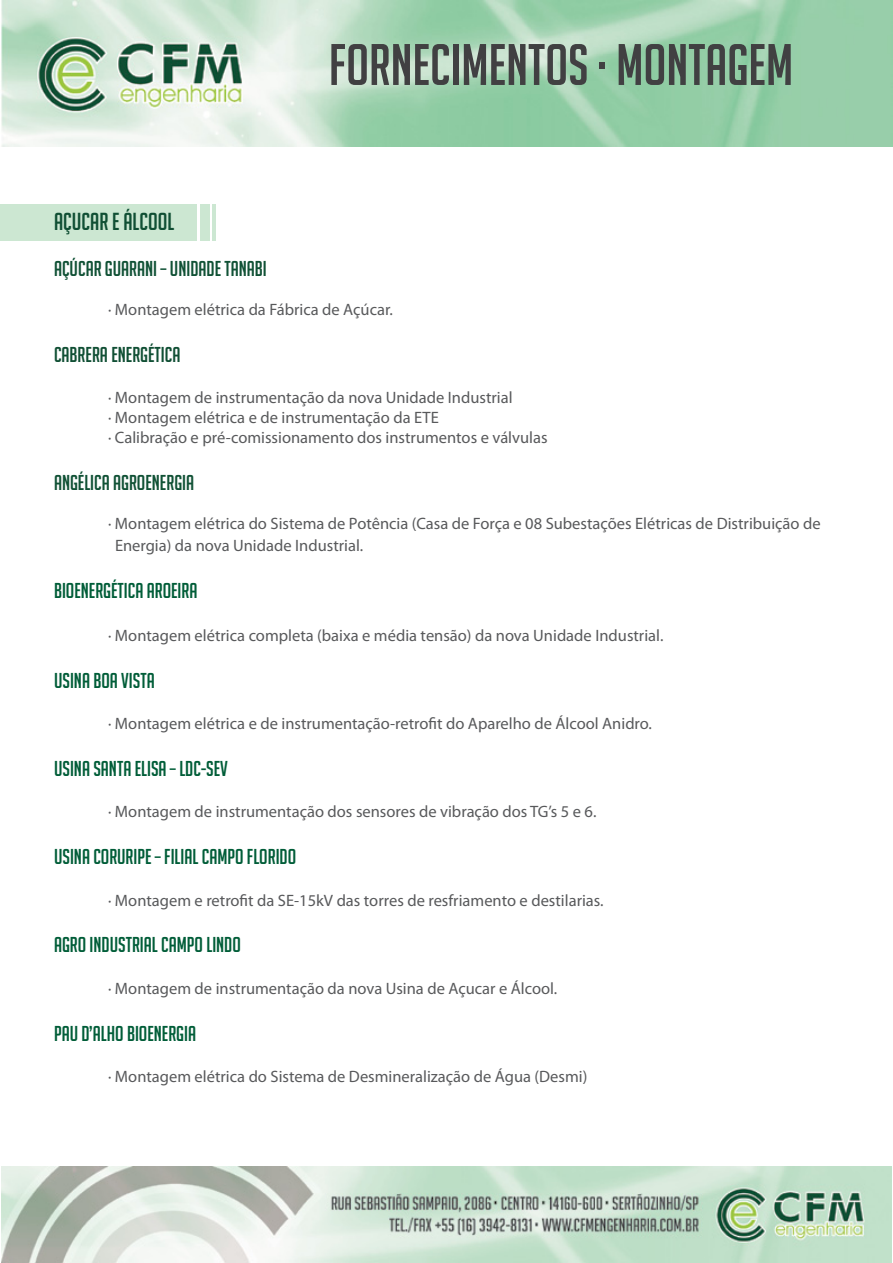
<style>
.page{position:relative;width:893px;height:1263px;background:#fff}
.page>*{position:absolute;margin:0;border:0;box-sizing:border-box;transform-origin:0 0}
.t1{font:57px "Big Noodle Titling";color:#414042}
.t2{font:24px "Big Noodle Titling";color:#104f34}
.t3{font:21px "Big Noodle Titling";color:#005d38}
.t4{font:21px "Big Noodle Titling";color:#105135}
.t5{font:21px "Big Noodle Titling";color:#104f34}
.t6{font:16.5px/19.8px "Myriad Pro";color:#58595b}
</style>
<div class="page">
<div style="left:0;top:204px;width:197px;height:36px;background:#cce7d2"></div>
<div style="left:200px;top:204px;width:9px;height:36px;background:#cce7d2"></div>
<hr style="left:213px;top:204px;width:3px;height:36px;background:#cce7d2">
<img style="left:1px;top:0;width:892px;height:147px">
<img style="left:1px;top:1166px;width:891px;height:96px">
<h1 class="t1" style="left:329px;top:34px;width:466px">FORNECIMENTOS · MONTAGEM</h1>
<h2 class="t2" style="left:54px;top:209px;width:122px">AÇUCAR E ÁLCOOL</h2>
<p class="t4" style="left:54px;top:257px;width:214px">AÇÚCAR GUARANI – UNIDADE TANABI</p>
<p class="t6" style="left:108px;top:299px;width:286px">· Montagem elétrica da Fábrica de Açúcar.</p>
<p class="t5" style="left:54px;top:343px;width:128px">CABRERA ENERGÉTICA</p>
<p class="t6" style="left:108px;top:388px;width:441px">· Montagem de instrumentação da nova Unidade Industrial<br>· Montagem elétrica e de instrumentação da ETE<br>· Calibração e pré-comissionamento dos instrumentos e válvulas</p>
<p class="t4" style="left:54px;top:471px;width:142px">ANGÉLICA AGROENERGIA</p>
<p class="t6" style="left:115px;top:513px;width:707px;line-height:21.6px;text-indent:-7px">· Montagem elétrica do Sistema de Potência (Casa de Força e 08 Subestações Elétricas de Distribuição de<br>Energia) da nova Unidade Industrial.</p>
<p class="t3" style="left:54px;top:579px;width:145px">BIOENERGÉTICA AROEIRA</p>
<p class="t6" style="left:108px;top:625px;width:557px">· Montagem elétrica completa (baixa e média tensão) da nova Unidade Industrial.</p>
<p class="t3" style="left:54px;top:669px;width:102px">USINA BOA VISTA</p>
<p class="t6" style="left:108px;top:713px;width:545px">· Montagem elétrica e de instrumentação-retrofit do Aparelho de Álcool Anidro.</p>
<p class="t3" style="left:54px;top:757px;width:175px">USINA SANTA ELISA – LDC-SEV</p>
<p class="t6" style="left:108px;top:802px;width:490px">· Montagem de instrumentação dos sensores de vibração dos TG’s 5 e 6.</p>
<p class="t3" style="left:54px;top:845px;width:244px">USINA CORURIPE – FILIAL CAMPO FLORIDO</p>
<p class="t6" style="left:108px;top:890px;width:497px">· Montagem e retrofit da SE-15kV das torres de resfriamento e destilarias.</p>
<p class="t3" style="left:54px;top:934px;width:188px">AGRO INDUSTRIAL CAMPO LINDO</p>
<p class="t6" style="left:108px;top:978px;width:451px">· Montagem de instrumentação da nova Usina de Açucar e Álcool.</p>
<p class="t3" style="left:54px;top:1022px;width:144px">PAU D’ALHO BIOENERGIA</p>
<p class="t6" style="left:108px;top:1066px;width:481px">· Montagem elétrica do Sistema de Desmineralização de Água (Desmi)</p>
</div>
